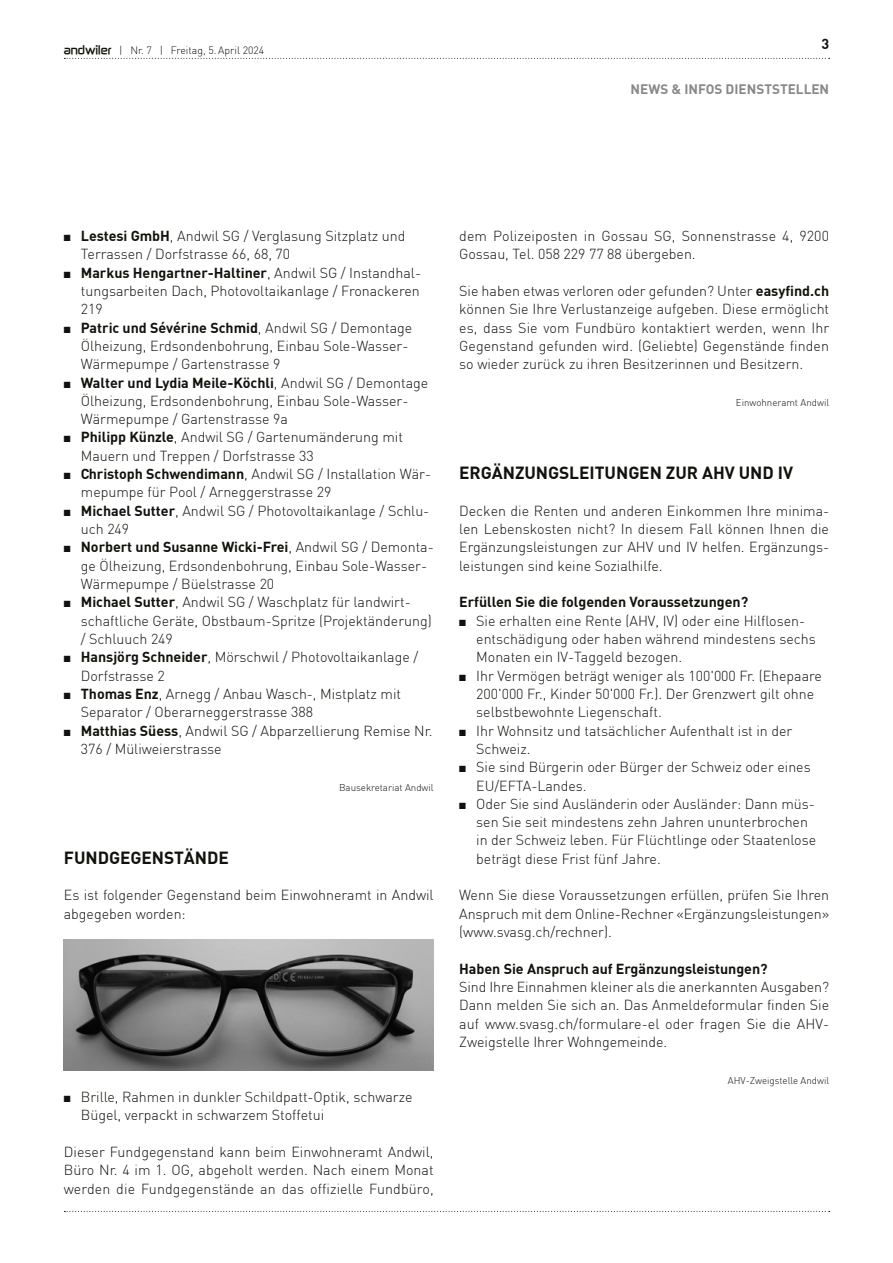
<style>
.page{position:relative;width:893px;height:1263px;background:#fff}
.page>*{position:absolute;margin:0;border:0;box-sizing:border-box;transform-origin:0 0}
.t1{font:700 17.25px "DIN";color:#12120d}
.t2{font:300 14.25px/18.3px "DIN";color:#12120d}
.t3{font:700 14.25px "DIN";color:#12120d}
.t4{font:700 13.5px "DIN";color:#878988}
.t5{font:300 10.5px "DIN";color:#12120d}
.t6{font:300 9.75px "DIN";color:#12120d}
.s1{font-family:"Zekton";font-weight:700}
.s2{font-weight:700}
</style>
<div class="page">
<svg style="left:64px;top:58px;width:766px;height:1px"></svg>
<svg style="left:64px;top:1211px;width:766px;height:1px"></svg>
<img style="left:64px;top:939px;width:370px;height:131px">
<p class="t5" style="left:64px;top:44px;width:202px"><span class="s1">andwiler</span> | Nr. 7 | Freitag, 5. April 2024</p>
<p class="t3" style="left:821px;top:35px;width:9px">3</p>
<p class="t4" style="left:631px;top:81px;width:200px">NEWS &amp; INFOS DIENSTSTELLEN</p>
<p class="t2" style="left:81px;top:227px;width:326px;text-indent:-17px">■ <span class="s2">Lestesi GmbH</span>, Andwil SG / Verglasung Sitzplatz und<br>Terrassen / Dorfstrasse 66, 68, 70</p>
<p class="t2" style="left:81px;top:263px;width:342px;text-align:justify;text-indent:-17px">■ <span class="s2">Markus Hengartner-Haltiner</span>, Andwil SG / Instandhal&shy;tungsarbeiten Dach, Photovoltaikanlage / Fronackeren 219</p>
<p class="t2" style="left:81px;top:318px;width:333px;text-indent:-17px">■ <span class="s2">Patric und Sévérine Schmid</span>, Andwil SG / Demontage<br>Ölheizung, Erdsondenbohrung, Einbau Sole-Wasser-<br>Wärmepumpe / Gartenstrasse 9</p>
<p class="t2" style="left:81px;top:373px;width:349px;text-indent:-17px">■ <span class="s2">Walter und Lydia Meile-Köchli</span>, Andwil SG / Demontage<br>Ölheizung, Erdsondenbohrung, Einbau Sole-Wasser-<br>Wärmepumpe / Gartenstrasse 9a</p>
<p class="t2" style="left:81px;top:428px;width:324px;text-indent:-17px">■ <span class="s2">Philipp Künzle</span>, Andwil SG / Gartenumänderung mit<br>Mauern und Treppen / Dorfstrasse 33</p>
<p class="t2" style="left:81px;top:465px;width:352px;text-indent:-17px">■ <span class="s2">Christoph Schwendimann</span>, Andwil SG / Installation Wär&shy;mepumpe für Pool / Arneggerstrasse 29</p>
<p class="t2" style="left:81px;top:501px;width:350px;text-indent:-17px">■ <span class="s2">Michael Sutter</span>, Andwil SG / Photovoltaikanlage / Schlu&shy;uch 249</p>
<p class="t2" style="left:81px;top:538px;width:354px;text-indent:-17px">■ <span class="s2">Norbert und Susanne Wicki-Frei</span>, Andwil SG / Demonta&shy;ge Ölheizung, Erdsondenbohrung, Einbau Sole-Wasser-<br>Wärmepumpe / Büelstrasse 20</p>
<p class="t2" style="left:81px;top:593px;width:352px;text-indent:-17px">■ <span class="s2">Michael Sutter</span>, Andwil SG / Waschplatz für landwirt&shy;schaftliche Geräte, Obstbaum-Spritze (Projektänderung) / Schluuch 249</p>
<p class="t2" style="left:81px;top:648px;width:339px;text-indent:-17px">■ <span class="s2">Hansjörg Schneider</span>, Mörschwil / Photovoltaikanlage /<br>Dorfstrasse 2</p>
<p class="t2" style="left:81px;top:684px;width:322px;text-indent:-17px">■ <span class="s2">Thomas Enz</span>, Arnegg / Anbau Wasch-, Mistplatz mit<br>Separator / Oberarneggerstrasse 388</p>
<p class="t2" style="left:81px;top:721px;width:353px;text-indent:-17px">■ <span class="s2">Matthias Süess</span>, Andwil SG / Abparzellierung Remise Nr.<br>376 / Müliweierstrasse</p>
<p class="t6" style="left:339px;top:781px;width:96px">Bausekretariat Andwil</p>
<p class="t1" style="left:64px;top:846px;width:167px">FUNDGEGENSTÄNDE</p>
<p class="t2" style="left:64px;top:886px;width:371px">Es ist folgender Gegenstand beim Einwohneramt in Andwil abgegeben worden:</p>
<p class="t2" style="left:81px;top:1087px;width:333px;text-indent:-17px">■ Brille, Rahmen in dunkler Schildpatt-Optik, schwarze<br>Bügel, verpackt in schwarzem Stoffetui</p>
<p class="t2" style="left:64px;top:1142px;width:371px;text-align:justify">Dieser Fundgegenstand kann beim Einwohneramt Andwil, Büro Nr. 4 im 1. OG, abgeholt werden. Nach einem Monat werden die Fundgegenstände an das offizielle Fundbüro,</p>
<p class="t2" style="left:459px;top:227px;width:371px">dem Polizeiposten in Gossau SG, Sonnenstrasse 4, 9200<br>Gossau, Tel. 058 229 77 88 übergeben.</p>
<p class="t2" style="left:459px;top:282px;width:371px;text-align:justify">Sie haben etwas verloren oder gefunden? Unter <span class="s2">easyfind.ch </span>können Sie Ihre Verlustanzeige aufgeben. Diese ermöglicht es, dass Sie vom Fundbüro kontaktiert werden, wenn Ihr Gegenstand gefunden wird. (Geliebte) Gegenstände finden so wieder zurück zu ihren Besitzerinnen und Besitzern.</p>
<p class="t6" style="left:736px;top:396px;width:95px">Einwohneramt Andwil</p>
<p class="t1" style="left:459px;top:462px;width:335px">ERGÄNZUNGSLEITUNGEN ZUR AHV UND IV</p>
<p class="t2" style="left:459px;top:501px;width:371px;text-align:justify">Decken die Renten und anderen Einkommen Ihre minima&shy;len Lebenskosten nicht? In diesem Fall können Ihnen die Ergänzungsleistungen zur AHV und IV helfen. Ergänzungs&shy;leistungen sind keine Sozialhilfe.</p>
<p class="t3" style="left:459px;top:593px;width:290px">Erfüllen Sie die folgenden Voraussetzungen?</p>
<p class="t2" style="left:476px;top:611px;width:341px;text-indent:-17px">■ Sie erhalten eine Rente (AHV, IV) oder eine Hilflosen&shy;entschädigung oder haben während mindestens sechs<br>Monaten ein IV-Taggeld bezogen.</p>
<p class="t2" style="left:476px;top:666px;width:347px;text-indent:-17px">■ Ihr Vermögen beträgt weniger als 100'000 Fr. (Ehepaare<br>200'000 Fr., Kinder 50'000 Fr.). Der Grenzwert gilt ohne selbstbewohnte Liegenschaft.</p>
<p class="t2" style="left:476px;top:721px;width:318px;text-indent:-17px">■ Ihr Wohnsitz und tatsächlicher Aufenthalt ist in der<br>Schweiz.</p>
<p class="t2" style="left:476px;top:758px;width:336px;text-indent:-17px">■ Sie sind Bürgerin oder Bürger der Schweiz oder eines<br>EU/EFTA-Landes.</p>
<p class="t2" style="left:476px;top:794px;width:341px;text-indent:-17px">■ Oder Sie sind Ausländerin oder Ausländer: Dann müs&shy;sen Sie seit mindestens zehn Jahren ununterbrochen in der Schweiz leben. Für Flüchtlinge oder Staatenlose beträgt diese Frist fünf Jahre.</p>
<p class="t2" style="left:459px;top:886px;width:371px;text-align:justify">Wenn Sie diese Voraussetzungen erfüllen, prüfen Sie Ihren Anspruch mit dem Online-Rechner «Ergänzungsleistungen» (www.svasg.ch/rechner).</p>
<p class="t3" style="left:459px;top:959px;width:310px">Haben Sie Anspruch auf Ergänzungsleistungen?</p>
<p class="t2" style="left:459px;top:977px;width:371px;text-align:justify">Sind Ihre Einnahmen kleiner als die anerkannten Ausgaben?<br>Dann melden Sie sich an. Das Anmeldeformular finden Sie auf www.svasg.ch/formulare-el oder fragen Sie die AHV-Zweigstelle Ihrer Wohngemeinde.</p>
<p class="t6" style="left:728px;top:1074px;width:103px">AHV-Zweigstelle Andwil</p>
</div>
